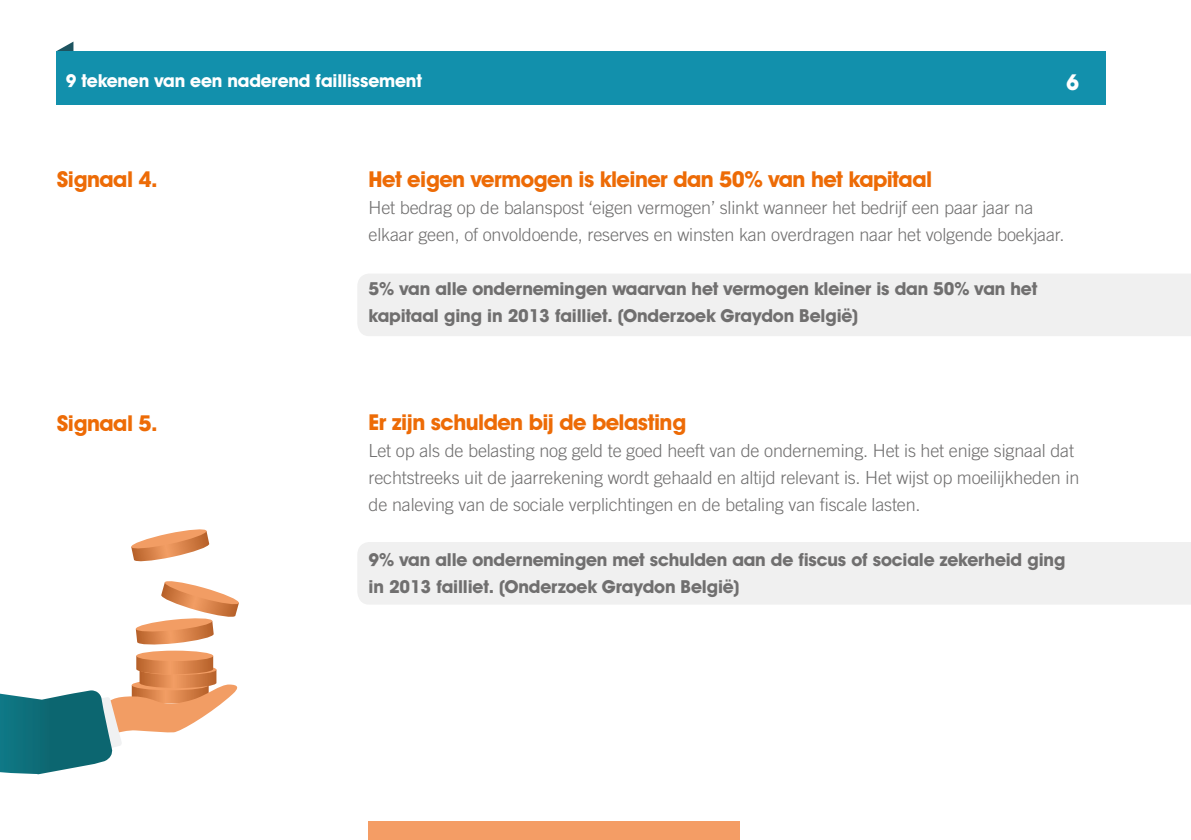
<style>
.page{position:relative;width:1191px;height:840px;background:#fff}
.page>*{position:absolute;margin:0;border:0;box-sizing:border-box;transform-origin:0 0}
.t1{font:700 22px "Avant Garde IT Cby BT";letter-spacing:-.025em;color:#ed6b06}
.t2{font:700 22px "Avant Garde IT Cby BT";color:#fff}
.t3{font:300 18px/27px "Trade Gothic";letter-spacing:-.01em;color:#706f6f}
.t4{font:700 18px/27px "Avant Garde IT Cby BT";letter-spacing:-.01em;color:#706f6f}
.t5{font:700 18px "Avant Garde IT Cby BT";letter-spacing:-.01em;color:#fff}
</style>
<div class="page">
<div style="left:369px;top:821px;width:371px;height:18px;background:#f49d65"></div>
<svg style="left:57px;top:42px;width:16px;height:9px"></svg>
<div style="left:57px;top:51px;width:1049px;height:53px;background:#1290ac"></div>
<div style="left:357px;top:274px;width:834px;height:62px;background:#f0f0f0"></div>
<div style="left:357px;top:542px;width:834px;height:62px;background:#f0f0f0"></div>
<svg style="left:136px;top:650px;width:77px;height:10px"></svg>
<svg style="left:131px;top:529px;width:79px;height:33px"></svg>
<svg style="left:135px;top:581px;width:104px;height:64px"></svg>
<svg style="left:0;top:655px;width:238px;height:118px"></svg>
<p class="t5" style="left:66px;top:69px;width:358px">9 tekenen van een naderend faillissement</p>
<p class="t2" style="left:1066px;top:68px;width:15px">6</p>
<p class="t1" style="left:57px;top:166px;width:102px">Signaal 4.</p>
<p class="t1" style="left:57px;top:409px;width:102px">Signaal 5.</p>
<p class="t1" style="left:369px;top:166px;width:565px">Het eigen vermogen is kleiner dan 50% van het kapitaal</p>
<p class="t3" style="left:369px;top:194px;width:697px">Het bedrag op de balanspost ‘eigen vermogen’ slinkt wanneer het bedrijf een paar jaar na elkaar geen, of onvoldoende, reserves en winsten kan overdragen naar het volgende boekjaar.</p>
<p class="t4" style="left:369px;top:275px;width:670px">5% van alle ondernemingen waarvan het vermogen kleiner is dan 50% van het kapitaal ging in 2013 failliet. (Onderzoek Graydon België)</p>
<p class="t1" style="left:369px;top:409px;width:319px">Er zijn schulden bij de belasting</p>
<p class="t3" style="left:369px;top:437px;width:712px">Let op als de belasting nog geld te goed heeft van de onderneming. Het is het enige signaal dat rechtstreeks uit de jaarrekening wordt gehaald en altijd relevant is. Het wijst op moeilijkheden in de naleving van de sociale verplichtingen en de betaling van fiscale lasten.</p>
<p class="t4" style="left:369px;top:545px;width:698px">9% van alle ondernemingen met schulden aan de fiscus of sociale zekerheid ging in 2013 failliet. (Onderzoek Graydon België)</p>
</div>
